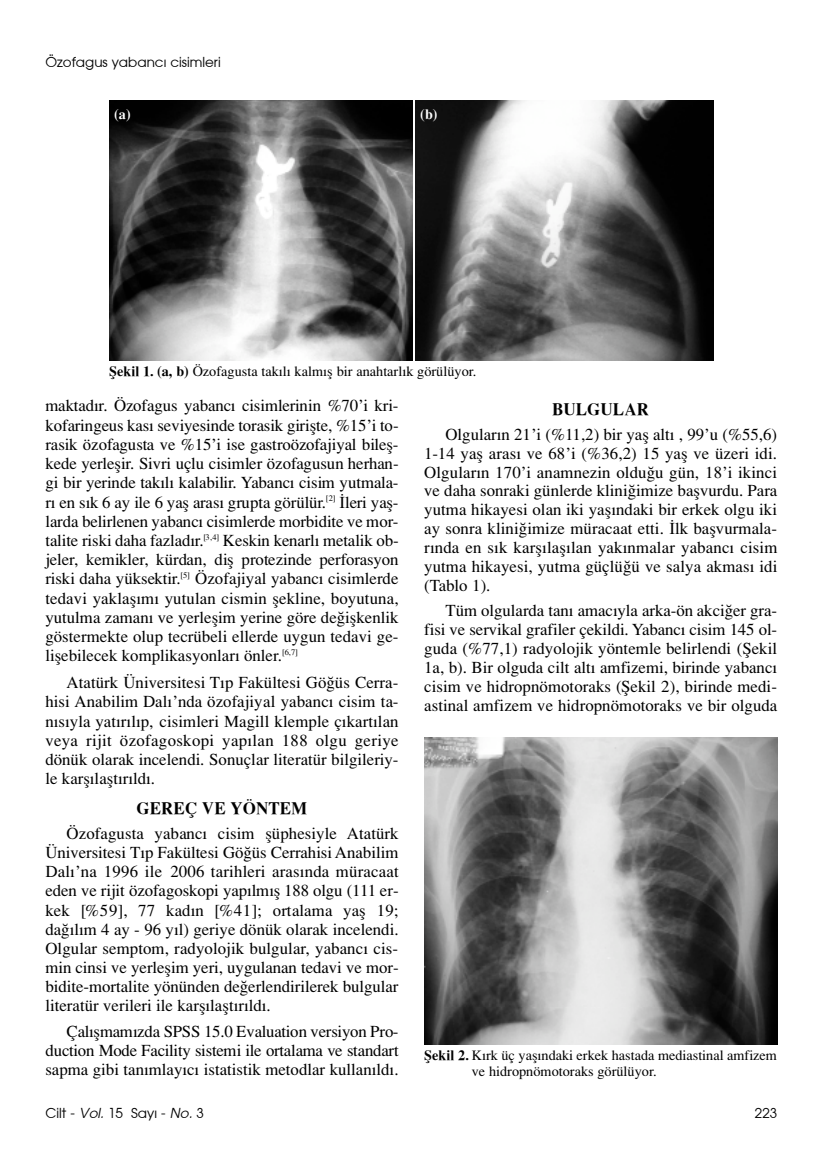
<style>
.page{position:relative;width:838px;height:1170px;background:#fff}
.page>*{position:absolute;margin:0;border:0;box-sizing:border-box;transform-origin:0 0}
.t1{font:17.1px "Times Turk B";color:#000}
.t2{font:16.8px/19.2px "Times Turk";color:#000;text-align:justify}
.t3{font:14.25px/16.5px "Times Turk";color:#000}
.t4{font:14.25px "Times Turk B";color:#fff}
.t5{font:13.5px "Avant Garde Turk";color:#000}
.s1{font-family:"Times Turk B"}
.s2{font-family:"Avant Garde Turk I"}
</style>
<div class="page">
<img style="left:109px;top:101px;width:303px;height:259px">
<img style="left:416px;top:101px;width:297px;height:259px">
<img style="left:424px;top:737px;width:353px;height:307px">
<p class="t5" style="left:45px;top:54px;width:177px">Özofagus yabanc› cisimleri</p>
<p class="t4" style="left:114px;top:105px;width:18px">(a)</p>
<p class="t4" style="left:420px;top:105px;width:19px">(b)</p>
<p class="t3" style="left:109px;top:364px;width:369px"><span class="s1">fiekil 1. (a, b)</span> Özofagusta tak›l› kalm›fl bir anahtarl›k görülüyor.</p>
<p class="t2" style="left:45px;top:397px;width:355px">m a k ta d ›r. Özofagus yabanc› cisimlerinin %70’i kri&shy;kofaringeus kas› seviyesinde torasik giriflte, %15’i to&shy;rasik özofagusta ve %15’i ise gastroözofajiyal bilefl&shy;kede yerleflir. Sivri uçlu cisimler özofagusun herhan&shy;gi bir yerinde tak›l› kalabilir. Yabanc› cisim yutmala&shy;r› en s›k 6 ay ile 6 yafl aras› grupta görülür.<sup>[2]</sup> ‹leri yafl&shy;larda b e lirle n e n yabanc› cisimlerde morbidite ve mor&shy;talite riski daha fazlad›r.<sup>[3</sup> <sup>,4]</sup> Keskin kenarl› metalik ob&shy;je le r, kemikler, kürdan, difl protezinde perforasyon riski daha yüksektir.<sup>[5]</sup> Özofajiyal yabanc› cisimlerde tedavi yaklafl›m› yutulan cismin flekline, boyutuna, yutulma zaman› ve yerleflim yerine göre de¤iflkenlik göstermekte olup tecrübeli ellerde uygun tedavi ge&shy;liflebilecek komplikasyonlar› önler.<sup>[6,7]</sup></p>
<p class="t2" style="left:45px;top:674px;width:355px;text-indent:21px">Atatürk Üniversitesi T›p Fakültesi Gö¤üs Cerra&shy;hisi Anabilim Dal›’nda özofajiyal yabanc› cisim ta&shy;n›s›yla yat›r›l›p, cisimleri Magill klemple ç›kart›lan veya rijit özofagoskopi yap›lan 188 olgu geriye dönük olarak incelendi. Sonuçlar literatür bilgileriy&shy;le karfl›laflt›r›ld›.</p>
<p class="t1" style="left:136px;top:797px;width:172px">GEREÇ VE YÖNTEM</p>
<p class="t2" style="left:45px;top:824px;width:355px;text-indent:21px">Ö z o fa g u s ta yabanc› cisim flüphesiyle A ta tü rk Üniversitesi T›p Fakültesi Gö¤üs Cerrahisi Anabilim Dal›’na 1996 ile 2006 tarihleri aras›nda müracaat eden ve rijit özofagoskopi yap›lm›fl 188 olgu (111 er&shy;k e k [% 5 9], 77 kad›n [% 4 1]; ortalama yafl 19; da¤›l›m 4 ay - 96 y›l) geriye dönük olarak incelendi.<br>Olgular semptom, radyolojik bulgular, yabanc› cis&shy;min cinsi ve yerleflim yeri, uygulanan tedavi ve mor&shy;bidite-mortalite yönünden de¤erlendirilerek bulgular literatür verileri ile karfl›laflt›r›ld›.</p>
<p class="t2" style="left:45px;top:1022px;width:355px;text-indent:21px">Çal›flmam›zda SPSS 15.0 Evaluation versiyon Pro&shy;duction Mode Facility sistemi ile ortalama ve standart sapma gibi tan›mlay›c› istatistik metodlar kullan›ld›.</p>
<p class="t1" style="left:552px;top:399px;width:98px">BULGULAR</p>
<p class="t2" style="left:424px;top:426px;width:355px;text-indent:21px">Olgular›n 21’i (%11,2) bir yafl alt› , 99’u (%55,6)<br>1-14 yafl aras› ve 68’i (%36,2) 15 yafl ve üzeri idi.<br>Olgular›n 170’i anamnezin oldu¤u gün, 18’i ikinci ve daha sonraki günlerde klini¤imize baflvurdu. Para yutma hikayesi olan iki yafl›ndaki bir erkek olgu iki ay sonra klini¤imize müracaat etti. ‹lk baflvurmala&shy;r›nda en s›k karfl›lafl›lan yak›nmalar yabanc› cisim yutma hikayesi, yutma güçlü¤ü ve salya akmas› idi (Tablo 1).</p>
<p class="t2" style="left:424px;top:602px;width:355px;text-indent:21px">Tüm olgularda tan› amac›yla arka-ön akci¤er gra&shy;fisi ve servikal grafiler çekildi. Yabanc› cisim 145 ol&shy;guda (%77,1) radyolojik yöntemle belirlendi (fiekil 1a, b). Bir olguda cilt alt› amfizemi, birinde yabanc› cisim ve hidropnömotoraks (fiekil 2), birinde medi&shy;astinal amfizem ve hidropnömotoraks ve bir olguda</p>
<p class="t3" style="left:472px;top:1047px;width:307px;text-indent:-48px"><span class="s1">fiekil 2.</span> K›rk üç yafl›ndaki erkek hastada mediastinal amfizem ve hidropnömotoraks görülüyor.</p>
<p class="t5" style="left:45px;top:1104px;width:160px">Cilt - <span class="s2">Vol.</span> 15 Say› - <span class="s2">No.</span> 3</p>
<p class="t5" style="left:755px;top:1104px;width:24px">223</p>
</div>
